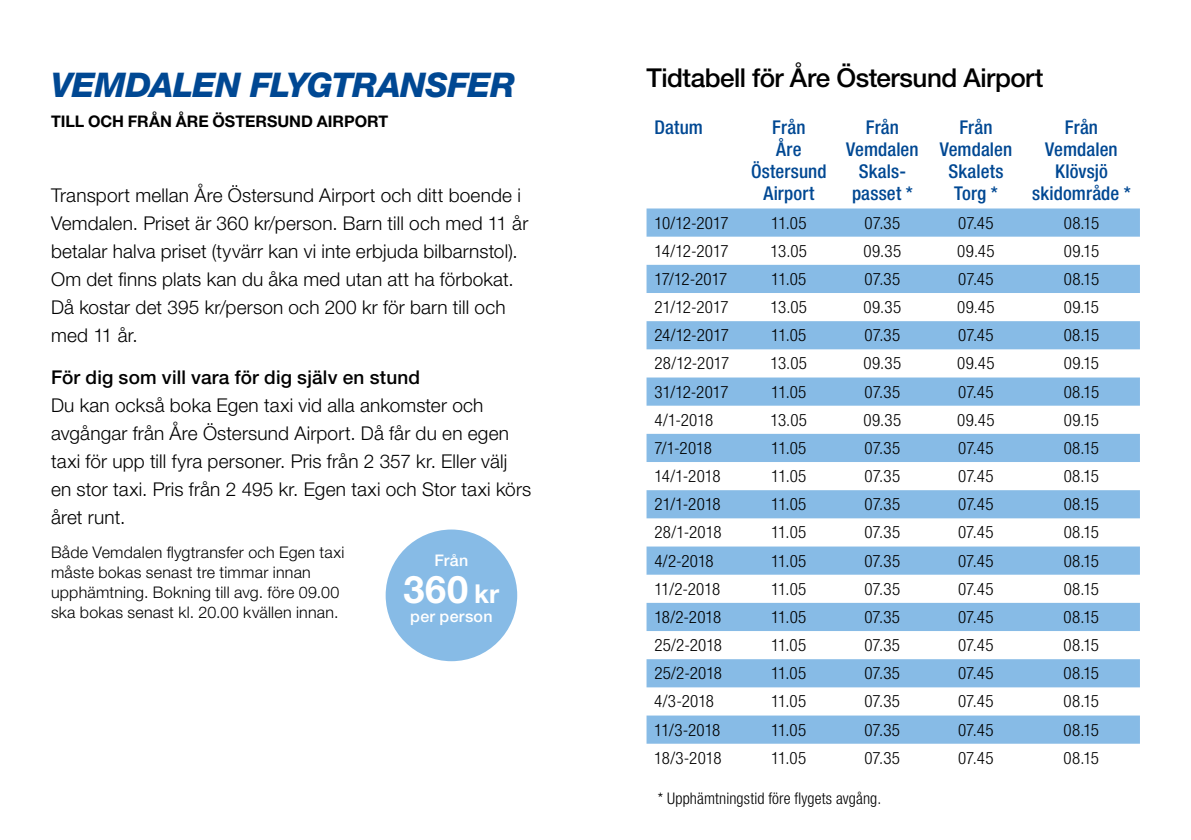
<style>
.page{position:relative;width:1191px;height:840px;background:#fff}
.page>*{position:absolute;margin:0;border:0;box-sizing:border-box;transform-origin:0 0}
.t1{font:700 38px "Helvetica Neue LT Std";color:#fff}
.t2{font:italic 800 34px "Helvetica Neue LT Std";letter-spacing:-.015em;color:#004893}
.t3{font:500 26px "Helvetica Neue LT Std";letter-spacing:-.02em;color:#000}
.t4{font:300 19px/28px "Helvetica Neue LT Std";letter-spacing:.01em;color:#000}
.t5{font:500 condensed 19px/22px "Helvetica Neue LT Std";letter-spacing:.005em;color:#004893;text-align:center}
.t6{font:500 19px "Helvetica Neue LT Std";letter-spacing:.01em;color:#000}
.t7{font:300 condensed 17px "Helvetica Neue LT Std";letter-spacing:.005em;color:#000}
.t8{font:300 16px/20px "Helvetica Neue LT Std";letter-spacing:.015em;color:#000}
.t9{font:300 condensed 16px "Helvetica Neue LT Std";letter-spacing:.01em;color:#000}
.t10{font:700 16px "Helvetica Neue LT Std";color:#000}
.t11{font:500 16px "Helvetica Neue LT Std";letter-spacing:.015em;color:#fff}
.s1{font-size:26px}
</style>
<div class="page">
<div style="left:386px;top:529px;width:131px;height:131px;background:#87bbe6;border-radius:50%"></div>
<svg style="left:646px;top:208px;width:494px;height:535px;fill:#87bbe6"></svg>
<h2 class="t2" style="left:51px;top:64px;width:465px">VEMDALEN FLYGTRANSFER</h2>
<h3 class="t3" style="left:646px;top:62px;width:398px">Tidtabell för Åre Östersund Airport</h3>
<p class="t10" style="left:51px;top:111px;width:339px">TILL OCH FRÅN ÅRE ÖSTERSUND AIRPORT</p>
<p class="t5" style="left:654px;top:116px;width:50px">Datum</p>
<p class="t5" style="left:751px;top:116px;width:77px">Från<br>Åre<br>Östersund<br>Airport</p>
<p class="t5" style="left:846px;top:116px;width:74px">Från<br>Vemdalen<br>Skals&shy;passet *</p>
<p class="t5" style="left:939px;top:116px;width:74px">Från<br>Vemdalen<br>Skalets<br>Torg *</p>
<p class="t5" style="left:1032px;top:116px;width:100px">Från<br>Vemdalen<br>Klövsjö skidområde *</p>
<p class="t7" style="left:654px;top:213px;width:76px">10/12-2017</p>
<p class="t7" style="left:771px;top:213px;width:37px">11.05</p>
<p class="t7" style="left:864px;top:213px;width:37px">07.35</p>
<p class="t7" style="left:958px;top:213px;width:37px">07.45</p>
<p class="t7" style="left:1063px;top:213px;width:37px">08.15</p>
<p class="t7" style="left:654px;top:241px;width:76px">14/12-2017</p>
<p class="t7" style="left:770px;top:241px;width:38px">13.05</p>
<p class="t7" style="left:863px;top:241px;width:39px">09.35</p>
<p class="t7" style="left:957px;top:241px;width:39px">09.45</p>
<p class="t7" style="left:1063px;top:241px;width:37px">09.15</p>
<p class="t7" style="left:654px;top:269px;width:74px">17/12-2017</p>
<p class="t7" style="left:771px;top:269px;width:37px">11.05</p>
<p class="t7" style="left:864px;top:269px;width:37px">07.35</p>
<p class="t7" style="left:958px;top:269px;width:37px">07.45</p>
<p class="t7" style="left:1063px;top:269px;width:37px">08.15</p>
<p class="t7" style="left:654px;top:297px;width:76px">21/12-2017</p>
<p class="t7" style="left:770px;top:297px;width:38px">13.05</p>
<p class="t7" style="left:863px;top:297px;width:39px">09.35</p>
<p class="t7" style="left:957px;top:297px;width:39px">09.45</p>
<p class="t7" style="left:1063px;top:297px;width:37px">09.15</p>
<p class="t7" style="left:654px;top:325px;width:76px">24/12-2017</p>
<p class="t7" style="left:771px;top:325px;width:37px">11.05</p>
<p class="t7" style="left:864px;top:325px;width:37px">07.35</p>
<p class="t7" style="left:958px;top:325px;width:37px">07.45</p>
<p class="t7" style="left:1063px;top:325px;width:37px">08.15</p>
<p class="t7" style="left:654px;top:353px;width:76px">28/12-2017</p>
<p class="t7" style="left:770px;top:353px;width:38px">13.05</p>
<p class="t7" style="left:863px;top:353px;width:39px">09.35</p>
<p class="t7" style="left:957px;top:353px;width:39px">09.45</p>
<p class="t7" style="left:1063px;top:353px;width:37px">09.15</p>
<p class="t7" style="left:654px;top:381px;width:75px">31/12-2017</p>
<p class="t7" style="left:771px;top:381px;width:37px">11.05</p>
<p class="t7" style="left:864px;top:381px;width:37px">07.35</p>
<p class="t7" style="left:958px;top:381px;width:37px">07.45</p>
<p class="t7" style="left:1063px;top:381px;width:37px">08.15</p>
<p class="t7" style="left:654px;top:410px;width:60px">4/1-2018</p>
<p class="t7" style="left:770px;top:410px;width:38px">13.05</p>
<p class="t7" style="left:863px;top:410px;width:39px">09.35</p>
<p class="t7" style="left:957px;top:410px;width:39px">09.45</p>
<p class="t7" style="left:1063px;top:410px;width:37px">09.15</p>
<p class="t7" style="left:654px;top:438px;width:59px">7/1-2018</p>
<p class="t7" style="left:771px;top:438px;width:37px">11.05</p>
<p class="t7" style="left:864px;top:438px;width:37px">07.35</p>
<p class="t7" style="left:958px;top:438px;width:37px">07.45</p>
<p class="t7" style="left:1063px;top:438px;width:37px">08.15</p>
<p class="t7" style="left:654px;top:466px;width:68px">14/1-2018</p>
<p class="t7" style="left:771px;top:466px;width:37px">11.05</p>
<p class="t7" style="left:864px;top:466px;width:37px">07.35</p>
<p class="t7" style="left:958px;top:466px;width:37px">07.45</p>
<p class="t7" style="left:1063px;top:466px;width:37px">08.15</p>
<p class="t7" style="left:654px;top:494px;width:68px">21/1-2018</p>
<p class="t7" style="left:771px;top:494px;width:37px">11.05</p>
<p class="t7" style="left:864px;top:494px;width:37px">07.35</p>
<p class="t7" style="left:958px;top:494px;width:37px">07.45</p>
<p class="t7" style="left:1063px;top:494px;width:37px">08.15</p>
<p class="t7" style="left:654px;top:522px;width:69px">28/1-2018</p>
<p class="t7" style="left:771px;top:522px;width:37px">11.05</p>
<p class="t7" style="left:864px;top:522px;width:37px">07.35</p>
<p class="t7" style="left:958px;top:522px;width:37px">07.45</p>
<p class="t7" style="left:1063px;top:522px;width:37px">08.15</p>
<p class="t7" style="left:654px;top:550px;width:61px">4/2-2018</p>
<p class="t7" style="left:771px;top:550px;width:37px">11.05</p>
<p class="t7" style="left:864px;top:550px;width:37px">07.35</p>
<p class="t7" style="left:958px;top:550px;width:37px">07.45</p>
<p class="t7" style="left:1063px;top:550px;width:37px">08.15</p>
<p class="t7" style="left:654px;top:578px;width:67px">11/2-2018</p>
<p class="t7" style="left:771px;top:578px;width:37px">11.05</p>
<p class="t7" style="left:864px;top:578px;width:37px">07.35</p>
<p class="t7" style="left:958px;top:578px;width:37px">07.45</p>
<p class="t7" style="left:1063px;top:578px;width:37px">08.15</p>
<p class="t7" style="left:654px;top:607px;width:68px">18/2-2018</p>
<p class="t7" style="left:771px;top:607px;width:37px">11.05</p>
<p class="t7" style="left:864px;top:607px;width:37px">07.35</p>
<p class="t7" style="left:958px;top:607px;width:37px">07.45</p>
<p class="t7" style="left:1063px;top:607px;width:37px">08.15</p>
<p class="t7" style="left:654px;top:635px;width:69px">25/2-2018</p>
<p class="t7" style="left:771px;top:635px;width:37px">11.05</p>
<p class="t7" style="left:864px;top:635px;width:37px">07.35</p>
<p class="t7" style="left:958px;top:635px;width:37px">07.45</p>
<p class="t7" style="left:1063px;top:635px;width:37px">08.15</p>
<p class="t7" style="left:654px;top:663px;width:69px">25/2-2018</p>
<p class="t7" style="left:771px;top:663px;width:37px">11.05</p>
<p class="t7" style="left:864px;top:663px;width:37px">07.35</p>
<p class="t7" style="left:958px;top:663px;width:37px">07.45</p>
<p class="t7" style="left:1063px;top:663px;width:37px">08.15</p>
<p class="t7" style="left:654px;top:691px;width:61px">4/3-2018</p>
<p class="t7" style="left:771px;top:691px;width:37px">11.05</p>
<p class="t7" style="left:864px;top:691px;width:37px">07.35</p>
<p class="t7" style="left:958px;top:691px;width:37px">07.45</p>
<p class="t7" style="left:1063px;top:691px;width:37px">08.15</p>
<p class="t7" style="left:654px;top:719px;width:68px">11/3-2018</p>
<p class="t7" style="left:771px;top:719px;width:37px">11.05</p>
<p class="t7" style="left:864px;top:719px;width:37px">07.35</p>
<p class="t7" style="left:958px;top:719px;width:37px">07.45</p>
<p class="t7" style="left:1063px;top:719px;width:37px">08.15</p>
<p class="t7" style="left:654px;top:747px;width:69px">18/3-2018</p>
<p class="t7" style="left:771px;top:747px;width:37px">11.05</p>
<p class="t7" style="left:864px;top:747px;width:37px">07.35</p>
<p class="t7" style="left:958px;top:747px;width:37px">07.45</p>
<p class="t7" style="left:1063px;top:747px;width:37px">08.15</p>
<p class="t9" style="left:658px;top:789px;width:225px">* Upphämtningstid före flygets avgång.</p>
<p class="t4" style="left:51px;top:181px;width:479px">Transport mellan Åre Östersund Airport och ditt boende i Vemdalen. Priset är 360 kr/person. Barn till och med 11 år betalar halva priset (tyvärr kan vi inte erbjuda bilbarnstol).<br>Om det finns plats kan du åka med utan att ha förbokat.<br>Då kostar det 395 kr/person och 200 kr för barn till och med 11 år.</p>
<p class="t6" style="left:51px;top:366px;width:370px">För dig som vill vara för dig själv en stund</p>
<p class="t4" style="left:51px;top:391px;width:482px">Du kan också boka Egen taxi vid alla ankomster och avgångar från Åre Östersund Airport. Då får du en egen taxi för upp till fyra personer. Pris från 2 357 kr. Eller välj en stor taxi. Pris från 2 495 kr. Egen taxi och Stor taxi körs året runt.</p>
<p class="t8" style="left:51px;top:542px;width:295px">Både Vemdalen flygtransfer och Egen taxi måste bokas senast tre timmar innan upphämtning. Bokning till avg. före 09.00 ska bokas senast kl. 20.00 kvällen innan.</p>
<p class="t11" style="left:434px;top:550px;width:35px">Från</p>
<h1 class="t1" style="left:403px;top:565px;width:97px">360 <span class="s1">kr</span></h1>
<p class="t11" style="left:410px;top:606px;width:84px">per person</p>
</div>
